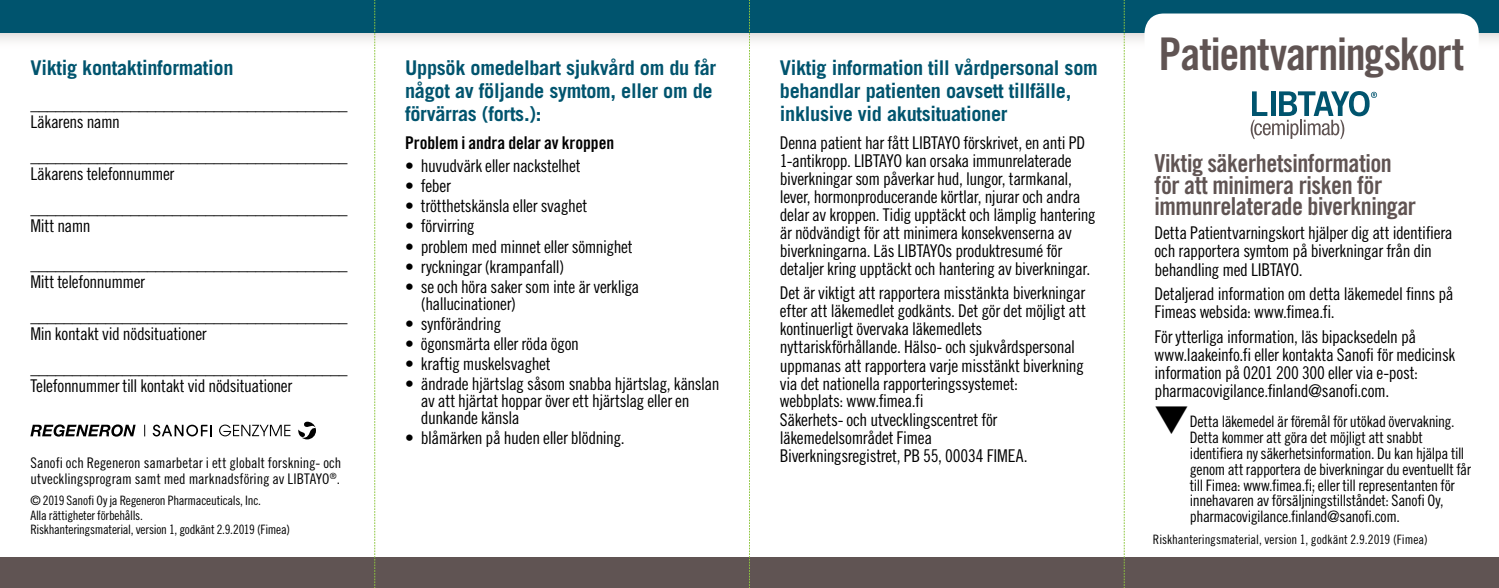
<style>
.page{position:relative;width:1499px;height:588px;background:#fff}
.page>*{position:absolute;margin:0;border:0;box-sizing:border-box;transform-origin:0 0}
.t1{font:45px "Trade Gothic LT Bold Cond Twenty";letter-spacing:-.025em;color:#605453}
.t2{font:24.75px/21.4px "Trade Gothic LT Bold Cond Twenty";letter-spacing:-.02em;color:#605453}
.t3{font:700 20.25px/22.5px "Trade Gothic LT Std";letter-spacing:-.015em;color:#00546e}
.t4{font:17.55px/18px "Trade Gothic LT Std Cn 18";letter-spacing:-.02em;color:#000}
.t5{font:17.55px "Trade Gothic LT Bold Cond Twenty";letter-spacing:-.005em;color:#000}
.t6{font:15.75px/15.8px "Trade Gothic LT Std Cn 18";letter-spacing:-.02em;color:#000}
.t7{font:14.62px/15.8px "Trade Gothic LT Std Cn 18";color:#000}
.t8{font:13.05px/14.6px "Trade Gothic LT Std Cn 18";letter-spacing:-.015em;color:#000}
.t9{font:13.05px "Trade Gothic LT Std Cn 18";letter-spacing:.005em;color:#000}
</style>
<div class="page">
<svg style="left:0;top:32px;width:1498px;height:26px"></svg>
<div style="left:0;top:0;width:1498px;height:32px;background:#00546e"></div>
<div style="left:0;top:557px;width:1498px;height:30px;background:#605453"></div>
<div style="left:1144px;top:14px;width:334px;height:112px;background:#fff;border-radius:19px"></div>
<svg style="left:30px;top:424px;width:106px;height:12px"></svg>
<svg style="left:153px;top:424px;width:59px;height:12px"></svg>
<svg style="left:298px;top:421px;width:18px;height:18px"></svg>
<svg style="left:219px;top:424px;width:71px;height:12px"></svg>
<svg style="left:144px;top:424px;width:1px;height:12px"></svg>
<svg style="left:1250px;top:91px;width:126px;height:48px"></svg>
<svg style="left:1123px;top:0;width:1px;height:586px"></svg>
<svg style="left:749px;top:0;width:1px;height:586px"></svg>
<svg style="left:374px;top:0;width:1px;height:586px"></svg>
<p class="t3" style="left:30px;top:57px;width:205px">Viktig kontaktinformation</p>
<p class="t4" style="left:30px;top:94px;width:319px">______________________________________<br>Läkarens namn</p>
<p class="t4" style="left:30px;top:146px;width:319px">______________________________________<br>Läkarens telefonnummer</p>
<p class="t4" style="left:30px;top:199px;width:319px">______________________________________<br>Mitt namn</p>
<p class="t4" style="left:30px;top:254px;width:319px">______________________________________<br>Mitt telefonnummer</p>
<p class="t4" style="left:30px;top:306px;width:319px">______________________________________<br>Min kontakt vid nödsituationer</p>
<p class="t4" style="left:30px;top:358px;width:319px">______________________________________<br>Telefonnummer till kontakt vid nödsituationer</p>
<p class="t7" style="left:30px;top:454px;width:312px">Sanofi och Regeneron samarbetar i ett globalt forskning- och utvecklingsprogram samt med marknadsföring av LIBTAYO<sup>®</sup>.</p>
<p class="t8" style="left:30px;top:492px;width:261px">© 2019 Sanofi Oy ja Regeneron Pharmaceuticals, Inc.<br>Alla rättigheter förbehålls.<br>Riskhanteringsmaterial, version 1, godkänt 2.9.2019 (Fimea)</p>
<p class="t3" style="left:405px;top:57px;width:313px">Uppsök omedelbart sjukvård om du får något av följande symtom, eller om de förvärras (forts.):</p>
<p class="t5" style="left:405px;top:132px;width:210px">Problem i andra delar av kroppen</p>
<p class="t4" style="left:405px;top:156px;width:177px">• huvudvärk eller nackstelhet</p>
<p class="t4" style="left:405px;top:177px;width:47px">• feber</p>
<p class="t4" style="left:405px;top:197px;width:184px">• trötthetskänsla eller svaghet</p>
<p class="t4" style="left:405px;top:217px;width:71px">• förvirring</p>
<p class="t4" style="left:405px;top:237px;width:229px">• problem med minnet eller sömnighet</p>
<p class="t4" style="left:405px;top:257px;width:161px">• ryckningar (krampanfall)</p>
<p class="t4" style="left:421px;top:278px;width:220px;line-height:16.9px;text-indent:-16px">• se och höra saker som inte är verkliga (hallucinationer)</p>
<p class="t4" style="left:405px;top:314px;width:97px">• synförändring</p>
<p class="t4" style="left:405px;top:334px;width:175px">• ögonsmärta eller röda ögon</p>
<p class="t4" style="left:405px;top:354px;width:147px">• kraftig muskelsvaghet</p>
<p class="t4" style="left:421px;top:375px;width:300px;line-height:16.9px;text-indent:-16px">• ändrade hjärtslag såsom snabba hjärtslag, känslan av att hjärtat hoppar över ett hjärtslag eller en dunkande känsla</p>
<p class="t4" style="left:405px;top:428px;width:221px">• blåmärken på huden eller blödning.</p>
<p class="t3" style="left:780px;top:57px;width:319px">Viktig information till vårdpersonal som behandlar patienten oavsett tillfälle, inklusive vid akutsituationer</p>
<p class="t4" style="left:780px;top:133px;width:317px">Denna patient har fått LIBTAYO förskrivet, en anti PD 1-antikropp. LIBTAYO kan orsaka immunrelaterade biverkningar som påverkar hud, lungor, tarmkanal, lever, hormonproducerande körtlar, njurar och andra delar av kroppen. Tidig upptäckt och lämplig hantering är nödvändigt för att minimera konsekvenserna av biverkningarna. Läs LIBTAYOs produktresumé för detaljer kring upptäckt och hantering av biverkningar.</p>
<p class="t4" style="left:780px;top:284px;width:307px">Det är viktigt att rapportera misstänkta biverkningar efter att läkemedlet godkänts. Det gör det möjligt att kontinuerligt övervaka läkemedlets nyttariskförhållande. Hälso- och sjukvårdspersonal uppmanas att rapportera varje misstänkt biverkning via det nationella rapporteringssystemet: webbplats: www.fimea.fi<br>Säkerhets- och utvecklingscentret för läkemedelsområdet Fimea<br>Biverkningsregistret, PB 55, 00034 FIMEA.</p>
<h1 class="t1" style="left:1159px;top:27px;width:307px">Patientvarningskort</h1>
<h2 class="t2" style="left:1154px;top:152px;width:263px">Viktig säkerhetsinformation för att minimera risken för immunrelaterade biverkningar</h2>
<p class="t4" style="left:1154px;top:224px;width:299px">Detta Patientvarningskort hjälper dig att identifiera och rapportera symtom på biverkningar från din behandling med LIBTAYO.</p>
<p class="t4" style="left:1154px;top:284px;width:300px">Detaljerad information om detta läkemedel finns på<br>Fimeas websida: www.fimea.fi.</p>
<p class="t4" style="left:1154px;top:327px;width:302px">För ytterliga information, läs bipacksedeln på www.laakeinfo.fi eller kontakta Sanofi för medicinsk information på 0201 200 300 eller via e-post: pharmacovigilance.finland@sanofi.com.</p>
<p class="t6" style="left:1190px;top:413px;width:283px;text-indent:-37px">❑Detta läkemedel är föremål för utökad övervakning.<br>Detta kommer att göra det möjligt att snabbt identifiera ny säkerhetsinformation. Du kan hjälpa till genom att rapportera de biverkningar du eventuellt får till Fimea: www.fimea.fi; eller till representanten för innehavaren av försäljningstillståndet: Sanofi Oy, pharmacovigilance.finland@sanofi.com.</p>
<p class="t9" style="left:1153px;top:531px;width:276px">Riskhanteringsmaterial, version 1, godkänt 2.9.2019 (Fimea)</p>
</div>
